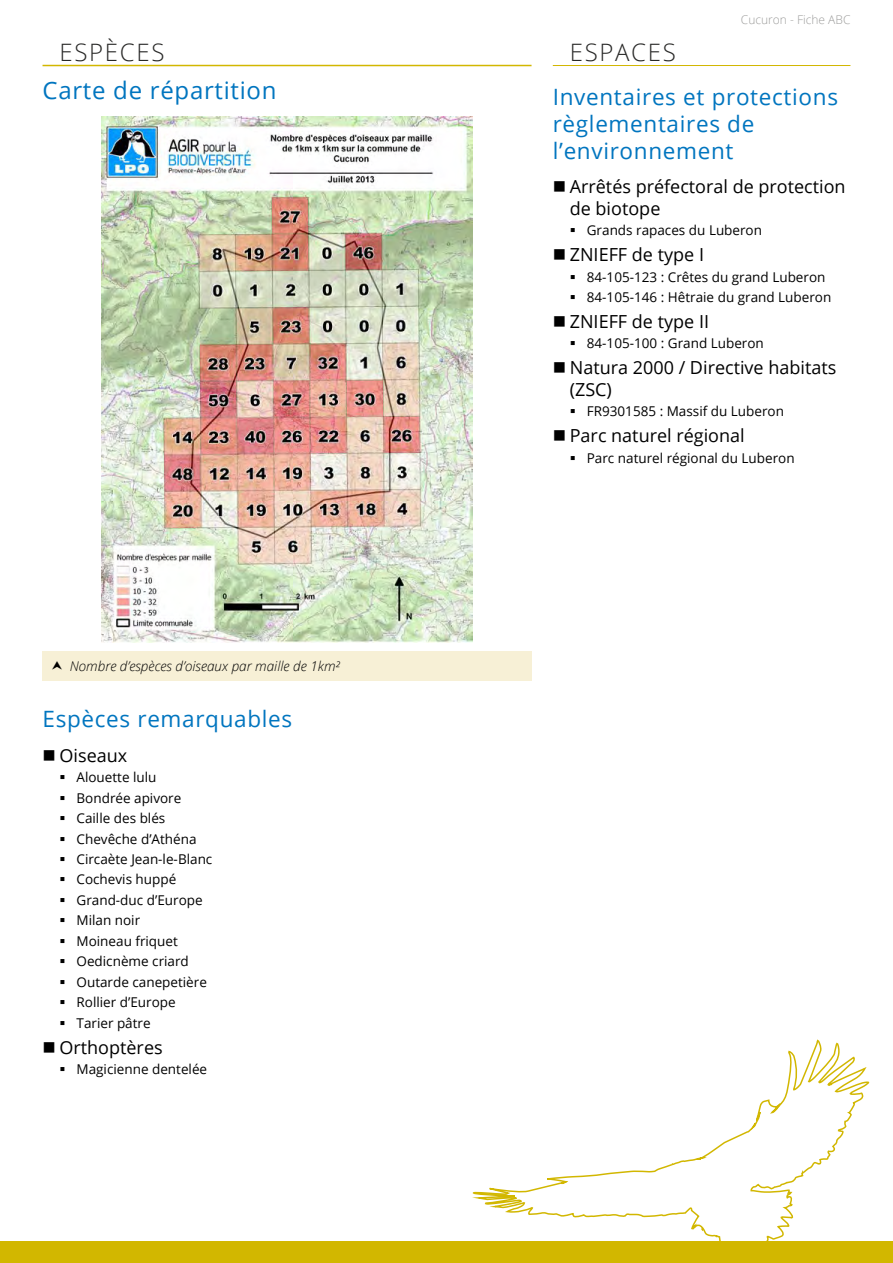
<style>
.page{position:relative;width:893px;height:1263px;background:#fff}
.page>*{position:absolute;margin:0;border:0;box-sizing:border-box;transform-origin:0 0}
.t1{font:24px "Open Sans";letter-spacing:.03em;color:#0075bf}
.t2{font:300 24px "Open Sans";letter-spacing:.07em;color:#282827}
.t3{font:22.5px/27px "Open Sans";letter-spacing:.03em;color:#0075bf}
.t4{font:18px/21.6px "Open Sans";color:#000}
.t5{font:13.5px/20.4px "Open Sans";color:#000}
.t6{font:italic 300 13.5px "Open Sans";color:#000}
.t7{font:300 12px "Open Sans";color:#9d9d9c}
</style>
<div class="page">
<svg style="left:459px;top:1039px;width:410px;height:203px"></svg>
<svg style="left:765px;top:1103px;width:16px;height:15px"></svg>
<hr style="left:43px;top:65px;width:488px;height:1px;background:#d2b700">
<div style="left:0;top:1242px;width:893px;height:21px;background:#d2b700"></div>
<hr style="left:553px;top:65px;width:297px;height:1px;background:#d2b700">
<div style="left:43px;top:651px;width:488px;height:29px;background:#f7f0d6"></div>
<img style="left:101px;top:117px;width:372px;height:525px">
<h1 class="t2" style="left:60px;top:36px;width:106px">ESPÈCES</h1>
<h1 class="t1" style="left:43px;top:74px;width:235px">Carte de répartition</h1>
<p class="t6" style="left:70px;top:657px;width:271px">Nombre d’espèces d’oiseaux par maille de 1km²</p>
<h2 class="t3" style="left:43px;top:705px;width:251px">Espèces remarquables</h2>
<h3 class="t4" style="left:60px;top:744px;width:69px">Oiseaux</h3>
<p class="t5" style="left:77px;top:767px;width:137px">Alouette lulu<br>Bondrée apivore<br>Caille des blés<br>Chevêche d’Athéna<br>Circaète Jean-le-Blanc<br>Cochevis huppé<br>Grand-duc d’Europe<br>Milan noir<br>Moineau friquet<br>Oedicnème criard<br>Outarde canepetière<br>Rollier d’Europe<br>Tarier pâtre</p>
<h3 class="t4" style="left:60px;top:1036px;width:105px">Orthoptères</h3>
<p class="t5" style="left:77px;top:1058px;width:132px">Magicienne dentelée</p>
<p class="t7" style="left:741px;top:11px;width:111px">Cucuron - Fiche ABC</p>
<h1 class="t2" style="left:570px;top:36px;width:108px">ESPACES</h1>
<h2 class="t3" style="left:553px;top:83px;width:287px">Inventaires et protections règlementaires de l’environnement</h2>
<h3 class="t4" style="left:570px;top:175px;width:277px">Arrêtés préfectoral de protection de biotope</h3>
<p class="t5" style="left:587px;top:220px;width:177px">Grands rapaces du Luberon</p>
<h3 class="t4" style="left:570px;top:243px;width:136px">ZNIEFF de type I</h3>
<p class="t5" style="left:587px;top:266px;width:246px">84-105-123 : Crêtes du grand Luberon<br>84-105-146 : Hêtraie du grand Luberon</p>
<h3 class="t4" style="left:570px;top:310px;width:141px">ZNIEFF de type II</h3>
<p class="t5" style="left:587px;top:333px;width:179px">84-105-100 : Grand Luberon</p>
<h3 class="t4" style="left:570px;top:356px;width:268px">Natura 2000 / Directive habitats (ZSC)</h3>
<p class="t5" style="left:587px;top:401px;width:199px">FR9301585 : Massif du Luberon</p>
<h3 class="t4" style="left:570px;top:424px;width:176px">Parc naturel régional</h3>
<p class="t5" style="left:587px;top:447px;width:209px">Parc naturel régional du Luberon</p>
</div>
